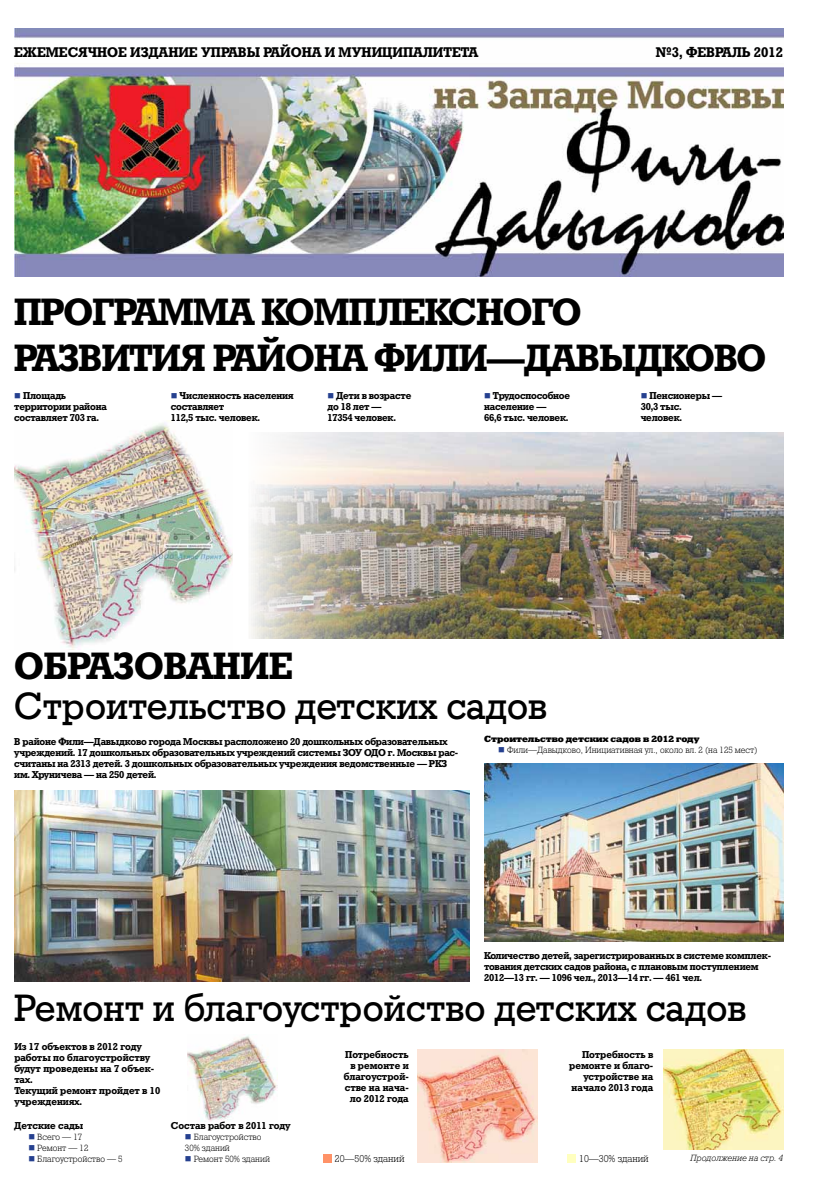
<style>
.page{position:relative;width:820px;height:1191px;background:#fff}
.page>*{position:absolute;margin:0;border:0;box-sizing:border-box;transform-origin:0 0}
.t1{font:38px "Geo Slb 712 Medium CBT";color:#000}
.t2{font:38px "Geo Slb 712 Bold CBT";letter-spacing:-.02em;color:#000}
.t3{font:38px "Geo Slb 712 Bold CBT";color:#000}
.t4{font:14px "Geo Slb 712 Bold CBT";color:#000}
.t5{font:10px/11px "Geo Slb 712 Bold CBT";letter-spacing:-.02em;color:#000}
.t6{font:10px/11px "Geo Slb 712 Bold CBT";color:#000;text-align:right}
.t7{font:10px "Geo Slb 712 Light CBT";color:#000}
.t8{font:9px/11px "Geo Slb 712 Light CBT";color:#000}
.t9{font:9px "Geo Slb 712 XBCBT";color:#000}
.t10{font:italic 9px "Geo Slb 712 Light CBT";color:#000}
.s1{color:#25408f}
</style>
<div class="page">
<img style="left:14px;top:28px;width:768px;height:248px">
<img style="left:251px;top:433px;width:531px;height:205px">
<img style="left:14px;top:423px;width:219px;height:226px">
<img style="left:187px;top:1035px;width:90px;height:86px">
<img style="left:484px;top:763px;width:298px;height:178px">
<img style="left:14px;top:790px;width:455px;height:191px">
<img style="left:663px;top:1049px;width:119px;height:100px">
<img style="left:417px;top:1049px;width:120px;height:113px">
<div style="left:323px;top:1154px;width:8px;height:8px;background:#ff9267"></div>
<div style="left:567px;top:1154px;width:8px;height:8px;background:#ffffbf"></div>
<h2 class="t4" style="left:14px;top:44px;width:465px">ЕЖЕМЕСЯЧНОЕ ИЗДАНИЕ УПРАВЫ РАЙОНА И МУНИЦИПАЛИТЕТА</h2>
<h2 class="t4" style="left:655px;top:44px;width:129px">№3, ФЕВРАЛЬ 2012</h2>
<h1 class="t2" style="left:14px;top:289px;width:129px">Программа</h1>
<h1 class="t2" style="left:261px;top:289px;width:53px">компле</h1>
<h1 class="t2" style="left:424px;top:289px;width:52px">ксно</h1>
<h1 class="t2" style="left:531px;top:289px;width:43px">го</h1>
<h1 class="t2" style="left:14px;top:335px;width:25px">развития</h1>
<h1 class="t2" style="left:213px;top:335px;width:27px">района</h1>
<h1 class="t2" style="left:374px;top:335px;width:59px">Фили</h1>
<h1 class="t2" style="left:486px;top:335px;width:93px">—Давыд</h1>
<h1 class="t2" style="left:661px;top:335px;width:51px">ково</h1>
<p class="t5" style="left:14px;top:390px;width:94px"><span class="s1">■</span> Площадь территории района составляет 703 га.</p>
<p class="t5" style="left:171px;top:390px;width:124px"><span class="s1">■</span> Численность населения составляет<br>112,5 тыс. человек.</p>
<p class="t5" style="left:327px;top:390px;width:85px"><span class="s1">■</span> Дети в возрасте до 18 лет —<br>17354 человек.</p>
<p class="t5" style="left:484px;top:390px;width:87px"><span class="s1">■</span> Трудоспособное население —<br>66,6 тыс. человек.</p>
<p class="t5" style="left:640px;top:390px;width:83px"><span class="s1">■</span> Пенсионеры —<br>30,3 тыс. человек.</p>
<h1 class="t3" style="left:14px;top:643px;width:280px">ОБРАЗОВАНИЕ</h1>
<h1 class="t1" style="left:14px;top:683px;width:534px">Строительство детских садов</h1>
<p class="t5" style="left:14px;top:736px;width:445px">В районе Фили—Давыдково города Москвы расположено 20 дошкольных образовательных учреждений. 17 дошкольных образовательных учреждений системы ЗОУ ОДО г. Москвы рас&shy;считаны на 2313 детей. 3 дошкольных образовательных учреждения ведомственные — РКЗ им. Хруничева — на 250 детей.</p>
<p class="t9" style="left:484px;top:733px;width:217px">Строительство детских садов в 2012 году</p>
<p class="t8" style="left:498px;top:744px;width:260px"><span class="s1">■</span> Фили—Давыдково, Инициативная ул., около вл. 2 (на 125 мест)</p>
<p class="t5" style="left:484px;top:950px;width:288px">Количество детей, зарегистрированных в системе комплек&shy;тования детских садов района, с плановым поступлением<br>2012—13 гг. — 1096 чел., 2013—14 гг. — 461 чел.</p>
<h1 class="t1" style="left:14px;top:985px;width:733px">Ремонт и благоустройство детских садов</h1>
<p class="t6" style="left:14px;top:1041px;width:147px;text-align:left">Из 17 объектов в 2012 году работы по благоустройству будут проведены на 7 объек&shy;тах.<br>Текущий ремонт пройдет в 10 учреждениях.</p>
<p class="t6" style="left:14px;top:1120px;width:71px">Детские сады</p>
<p class="t8" style="left:28px;top:1131px;width:55px"><span class="s1">■</span> Всего — 17</p>
<p class="t8" style="left:28px;top:1142px;width:61px"><span class="s1">■</span> Ремонт — 12</p>
<p class="t8" style="left:28px;top:1153px;width:95px"><span class="s1">■</span> Благоустройство — 5</p>
<p class="t6" style="left:171px;top:1120px;width:121px">Состав работ в 2011 году</p>
<p class="t8" style="left:185px;top:1131px;width:78px"><span class="s1">■</span> Благоустройство<br>30% зданий</p>
<p class="t8" style="left:185px;top:1153px;width:86px"><span class="s1">■</span> Ремонт 50% зданий</p>
<p class="t6" style="left:344px;top:1048px;width:66px">Потребность в ремонте и благоустрой&shy;стве на нача&shy;ло 2012 года</p>
<p class="t6" style="left:569px;top:1048px;width:85px">Потребность в ремонте и благо&shy;устройстве на начало 2013 года</p>
<p class="t7" style="left:335px;top:1152px;width:71px">20—50% зданий</p>
<p class="t7" style="left:579px;top:1152px;width:71px">10—30% зданий</p>
<p class="t10" style="left:690px;top:1152px;width:94px">Продолжение на стр. 4</p>
</div>
